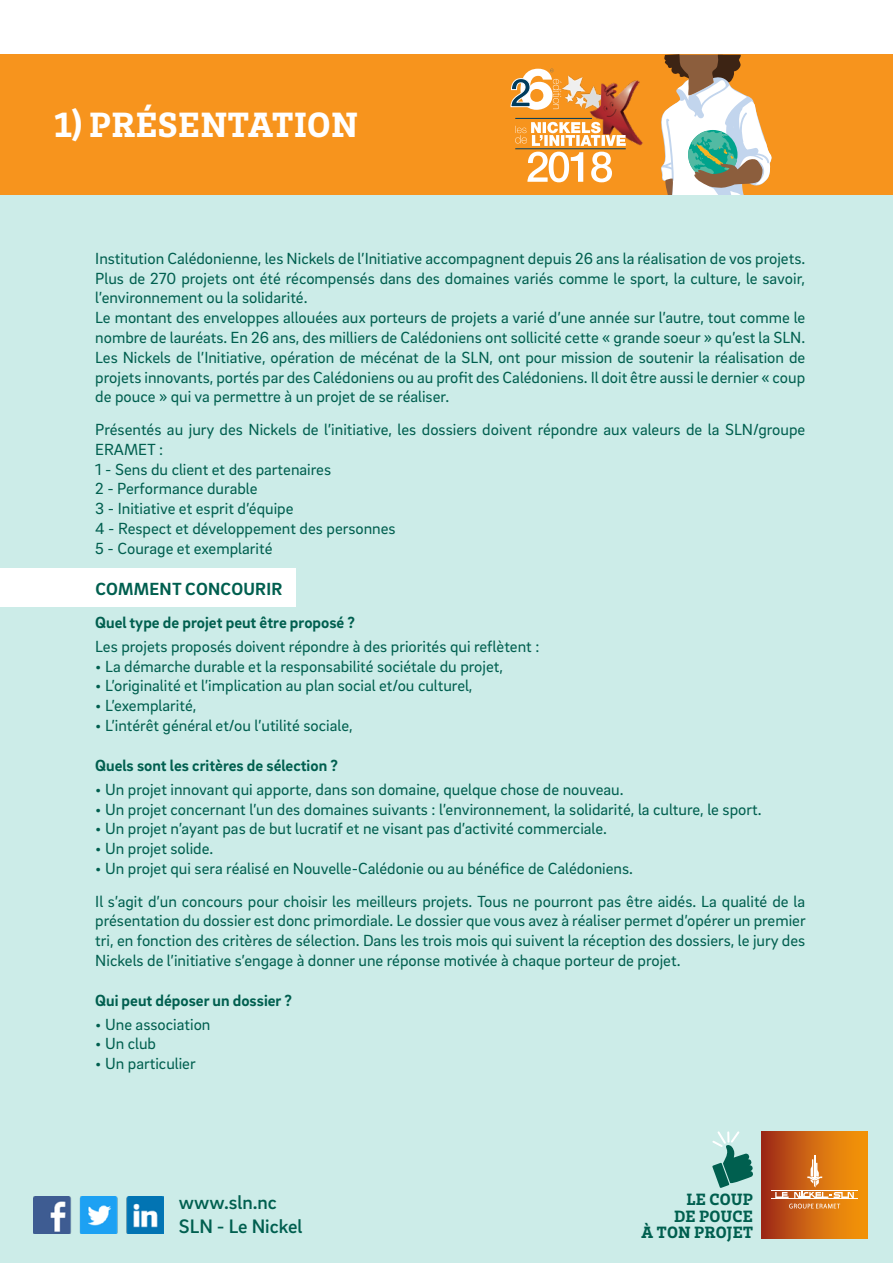
<style>
.page{position:relative;width:893px;height:1263px;background:#fff}
.page>*{position:absolute;margin:0;border:0;box-sizing:border-box;transform-origin:0 0}
.t1{font:900 36px "Brix Slab";letter-spacing:.015em;color:#fff}
.t2{font:500 19.95px/24px "Brix Sans";color:#005f4f}
.t3{font:700 18px "Brix Sans";letter-spacing:.015em;color:#005f4f}
.t4{font:900 16.8px/16.8px "Brix Slab";letter-spacing:.015em;color:#005f4f;text-align:right}
.t5{font:16.5px/19.8px "Brix Sans";color:#005f4f}
.t6{font:700 16.5px "Brix Sans";color:#005f4f}
</style>
<div class="page">
<div style="left:0;top:79px;width:893px;height:1184px;background:#ccece8"></div>
<div style="left:0;top:54px;width:893px;height:141px;background:#f7941d"></div>
<img style="left:34px;top:1196px;width:129px;height:37px">
<div style="left:762px;top:1131px;width:105px;height:107px;background:linear-gradient(to right,#a22f1a,#fd9f09)"></div>
<hr style="left:772px;top:1191px;width:86px;height:1px;background:#fff">
<hr style="left:772px;top:1198px;width:86px;height:1px;background:#fff">
<svg style="left:775px;top:1155px;width:79px;height:53px;background:#d78036"></svg>
<svg style="left:712px;top:1131px;width:41px;height:57px"></svg>
<div style="left:0;top:568px;width:295px;height:38px;background:#fff"></div>
<hr style="left:892px;top:702px;width:1px;height:38px;background:#fff">
<hr style="left:892px;top:918px;width:1px;height:39px;background:#fff">
<svg style="left:661px;top:54px;width:111px;height:141px"></svg>
<img style="left:552px;top:68px;width:91px;height:78px">
<svg style="left:515px;top:122px;width:111px;height:24px"></svg>
<svg style="left:527px;top:152px;width:85px;height:30px"></svg>
<svg style="left:510px;top:69px;width:51px;height:41px"></svg>
<hr style="left:515px;top:118px;width:77px;height:1px;background:#003c5d">
<hr style="left:515px;top:149px;width:111px;height:1px;background:#003c5d">
<h1 class="t1" style="left:54px;top:101px;width:306px">1) PRÉSENTATION</h1>
<p class="t5" style="left:95px;top:248px;width:712px">Institution Calédonienne, les Nickels de l’Initiative accompagnent depuis 26 ans la réalisation de vos projets.<br>Plus de 270 projets ont été récompensés dans des domaines variés comme le sport, la culture, le savoir, l’environnement ou la solidarité.<br>Le montant des enveloppes allouées aux porteurs de projets a varié d’une année sur l’autre, tout comme le nombre de lauréats. En 26 ans, des milliers de Calédoniens ont sollicité cette « grande soeur » qu’est la SLN.<br>Les Nickels de l’Initiative, opération de mécénat de la SLN, ont pour mission de soutenir la réalisation de projets innovants, portés par des Calédoniens ou au profit des Calédoniens. Il doit être aussi le dernier « coup de pouce » qui va permettre à un projet de se réaliser.</p>
<p class="t5" style="left:95px;top:419px;width:712px">Présentés au jury des Nickels de l’initiative, les dossiers doivent répondre aux valeurs de la SLN/groupe ERAMET :<br>1 - Sens du client et des partenaires<br>2 - Performance durable<br>3 - Initiative et esprit d’équipe<br>4 - Respect et développement des personnes<br>5 - Courage et exemplarité</p>
<p class="t3" style="left:95px;top:577px;width:188px">COMMENT CONCOURIR</p>
<p class="t6" style="left:95px;top:611px;width:261px">Quel type de projet peut être proposé ?</p>
<p class="t5" style="left:95px;top:636px;width:446px">Les projets proposés doivent répondre à des priorités qui reflètent :</p>
<p class="t5" style="left:95px;top:655px;width:409px">• La démarche durable et la responsabilité sociétale du projet,</p>
<p class="t5" style="left:95px;top:675px;width:379px">• L’originalité et l’implication au plan social et/ou culturel,</p>
<p class="t5" style="left:95px;top:695px;width:103px">• L’exemplarité,</p>
<p class="t5" style="left:95px;top:715px;width:259px">• L’intérêt général et/ou l’utilité sociale,</p>
<p class="t6" style="left:95px;top:754px;width:244px">Quels sont les critères de sélection ?</p>
<p class="t5" style="left:95px;top:779px;width:530px">• Un projet innovant qui apporte, dans son domaine, quelque chose de nouveau.</p>
<p class="t5" style="left:95px;top:798px;width:668px">• Un projet concernant l’un des domaines suivants : l’environnement, la solidarité, la culture, le sport.</p>
<p class="t5" style="left:95px;top:818px;width:513px">• Un projet n’ayant pas de but lucratif et ne visant pas d’activité commerciale.</p>
<p class="t5" style="left:95px;top:838px;width:120px">• Un projet solide.</p>
<p class="t5" style="left:95px;top:851px;width:711px;line-height:32.5px">• Un projet qui sera réalisé en Nouvelle-Calédonie ou au bénéfice de Calédoniens.<br>Il s’agit d’un concours pour choisir les meilleurs projets. Tous ne pourront pas être aidés. La qualité de la</p>
<p class="t5" style="left:95px;top:910px;width:712px;text-align:justify">présentation du dossier est donc primordiale. Le dossier que vous avez à réaliser permet d’opérer un premier tri, en fonction des critères de sélection. Dans les trois mois qui suivent la réception des dossiers, le jury des Nickels de l’initiative s’engage à donner une réponse motivée à chaque porteur de projet.</p>
<p class="t6" style="left:95px;top:989px;width:198px">Qui peut déposer un dossier ?</p>
<p class="t5" style="left:95px;top:1013px;width:117px">• Une association</p>
<p class="t5" style="left:95px;top:1033px;width:62px">• Un club</p>
<p class="t5" style="left:95px;top:1053px;width:102px">• Un particulier</p>
<p class="t2" style="left:179px;top:1190px;width:125px">www.sln.nc<br>SLN - Le Nickel</p>
<p class="t4" style="left:642px;top:1190px;width:113px">LE COUP<br>DE POUCE<br>À TON PROJET</p>
</div>
